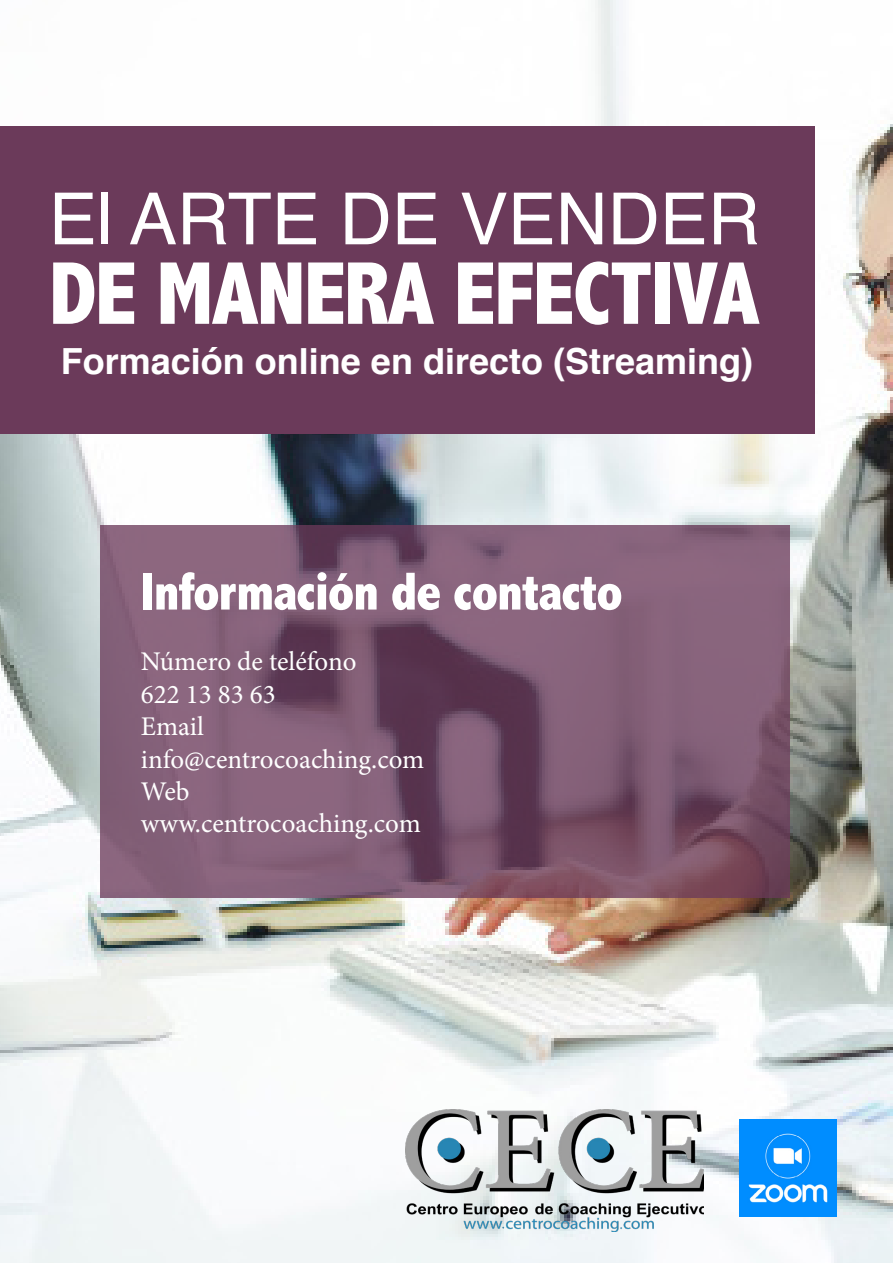
<style>
.page{position:relative;width:893px;height:1263px;background:#fff}
.page>*{position:absolute;margin:0;border:0;box-sizing:border-box;transform-origin:0 0}
.t1{font:800 condensed 90px "Abadi";letter-spacing:-.02em;color:#fff}
.t2{font:72px "Helvetica";color:#fff}
.t3{font:800 condensed 54px "Abadi";letter-spacing:-.02em;color:#fff}
.t4{font:700 36px "Helvetica";color:#fff}
.t5{font:27px/32.4px "Minion Pro";color:#fff}
</style>
<div class="page">
<img style="left:0;top:0;width:893px;height:1263px">
<div style="left:0;top:126px;width:815px;height:308px;background:#6b3a5a"></div>
<svg style="left:100px;top:525px;width:690px;height:372px;fill:#86617a"></svg>
<img style="left:739px;top:1119px;width:97px;height:98px">
<img style="left:406px;top:1110px;width:298px;height:121px">
<h2 class="t2" style="left:49px;top:163px;width:712px">El ARTE DE VENDER</h2>
<h1 class="t1" style="left:49px;top:242px;width:713px">DE MANERA EFECTIVA</h1>
<h3 class="t4" style="left:61px;top:332px;width:694px">Formación online en directo (Streaming)</h3>
<h3 class="t3" style="left:141px;top:560px;width:483px">Información de contacto</h3>
<p class="t5" style="left:141px;top:646px;width:285px">Número de teléfono<br>622 13 83 63<br>Email info@centrocoaching.com<br>Web www.centrocoaching.com</p>
</div>
